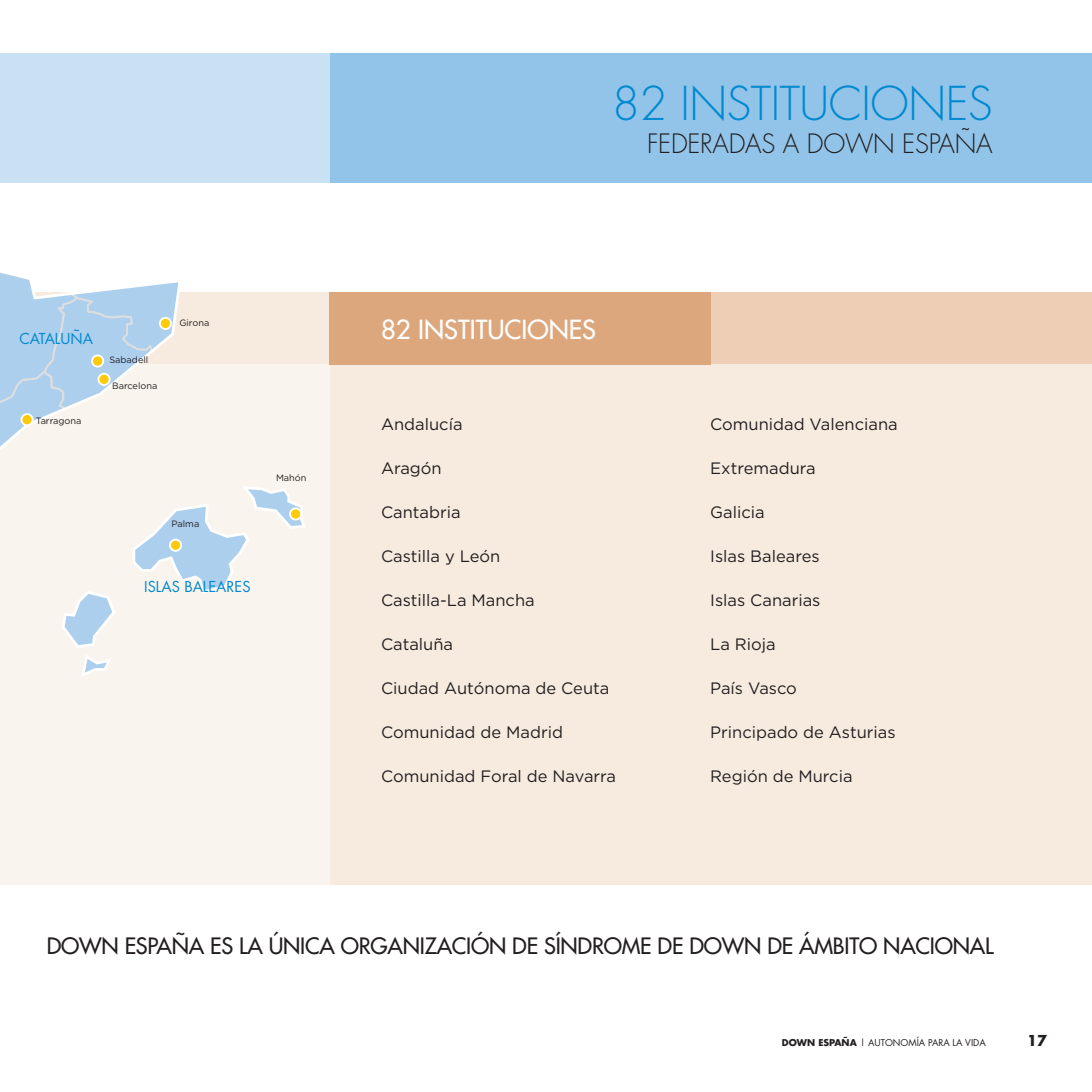
<style>
.page{position:relative;width:1092px;height:1092px;background:#fff}
.page>*{position:absolute;margin:0;border:0;box-sizing:border-box;transform-origin:0 0}
.t1{font:300 45.32px "Futura";letter-spacing:-.01em;color:#0089cf}
.t2{font:300 25.9px "Futura";color:#231f20}
.t3{font:25.72px "Futura";color:#fff}
.t4{font:22.05px "Futura";letter-spacing:-.01em;color:#231f20}
.t5{font:16.45px "Gotham";color:#231f20}
.t6{font:14.7px "Futura";color:#0089cf}
.t7{font:700 14.7px "Futura";color:#231f20}
.t8{font:9.1px "Gotham";color:#231f20}
.t9{font:700 9.1px "Futura";color:#231f20}
.t10{font:9.1px "Futura";color:#231f20}
.s1{font-weight:400}
</style>
<div class="page">
<div style="left:0;top:292px;width:710px;height:72px;background:#f7ebdf"></div>
<div style="left:710px;top:292px;width:381px;height:72px;background:#eecfb6"></div>
<div style="left:0;top:53px;width:1091px;height:129px;background:#92c4e9"></div>
<div style="left:0;top:365px;width:1091px;height:519px;background:#f7ebdf"></div>
<div style="left:0;top:364px;width:329px;height:522px;background:#faf4ee"></div>
<svg style="left:0;top:272px;width:183px;height:614px"></svg>
<svg style="left:62px;top:590px;width:53px;height:58px"></svg>
<svg style="left:81px;top:654px;width:31px;height:23px"></svg>
<svg style="left:132px;top:486px;width:173px;height:107px"></svg>
<div style="left:98px;top:374px;width:12px;height:11px;background:#feca0a;border-radius:50%"></div>
<div style="left:97px;top:373px;width:13px;height:13px;border:2px solid #fff;border-radius:50%"></div>
<div style="left:21px;top:414px;width:12px;height:11px;background:#feca0a;border-radius:50%"></div>
<div style="left:21px;top:413px;width:13px;height:13px;border:2px solid #fff;border-radius:50%"></div>
<div style="left:160px;top:318px;width:11px;height:11px;background:#feca0a;border-radius:50%"></div>
<div style="left:159px;top:317px;width:13px;height:13px;border:2px solid #fff;border-radius:50%"></div>
<div style="left:170px;top:539px;width:11px;height:11px;background:#feca0a;border-radius:50%"></div>
<div style="left:169px;top:538px;width:13px;height:13px;border:2px solid #fff;border-radius:50%"></div>
<div style="left:290px;top:508px;width:11px;height:11px;background:#feca0a;border-radius:50%"></div>
<div style="left:289px;top:507px;width:13px;height:13px;border:2px solid #fff;border-radius:50%"></div>
<div style="left:92px;top:355px;width:11px;height:11px;background:#feca0a;border-radius:50%"></div>
<div style="left:91px;top:354px;width:13px;height:13px;border:2px solid #fff;border-radius:50%"></div>
<div style="left:0;top:53px;width:329px;height:129px;background:#c8e1f3"></div>
<div style="left:329px;top:292px;width:381px;height:72px;background:#dda77d"></div>
<p class="t6" style="left:19px;top:328px;width:75px">CATALUÑA</p>
<p class="t8" style="left:36px;top:415px;width:47px">Tarragona</p>
<p class="t8" style="left:109px;top:355px;width:40px">Sabadell</p>
<p class="t8" style="left:112px;top:381px;width:47px">Barcelona</p>
<p class="t8" style="left:179px;top:318px;width:31px">Girona</p>
<p class="t8" style="left:171px;top:518px;width:29px">Palma</p>
<p class="t6" style="left:144px;top:577px;width:108px">ISLAS BALEARES</p>
<p class="t8" style="left:276px;top:472px;width:32px">Mahón</p>
<h1 class="t1" style="left:612px;top:74px;width:356px">82 I NSTITUCIONES</h1>
<h2 class="t2" style="left:647px;top:127px;width:27px">FEDERADAS</h2>
<h2 class="t2" style="left:782px;top:127px;width:135px">A DOWN ESPAÑA</h2>
<h3 class="t3" style="left:381px;top:312px;width:216px">82 INSTITUCIONES</h3>
<p class="t5" style="left:381px;top:415px;width:83px">Andalucía</p>
<p class="t5" style="left:381px;top:459px;width:62px">Aragón</p>
<p class="t5" style="left:381px;top:503px;width:81px">Cantabria</p>
<p class="t5" style="left:381px;top:547px;width:121px">Castilla y León</p>
<p class="t5" style="left:381px;top:591px;width:155px">Castilla-La Mancha</p>
<p class="t5" style="left:381px;top:635px;width:74px">Cataluña</p>
<p class="t5" style="left:381px;top:679px;width:230px">Ciudad Autónoma de Ceuta</p>
<p class="t5" style="left:381px;top:723px;width:183px">Comunidad de Madrid</p>
<p class="t5" style="left:381px;top:767px;width:236px">Comunidad Foral de Navarra</p>
<p class="t5" style="left:710px;top:415px;width:189px">Comunidad Valenciana</p>
<p class="t5" style="left:710px;top:459px;width:107px">Extremadura</p>
<p class="t5" style="left:710px;top:503px;width:56px">Galicia</p>
<p class="t5" style="left:710px;top:547px;width:111px">Islas Baleares</p>
<p class="t5" style="left:710px;top:591px;width:112px">Islas Canarias</p>
<p class="t5" style="left:710px;top:635px;width:67px">La Rioja</p>
<p class="t5" style="left:710px;top:679px;width:88px">País Vasco</p>
<p class="t5" style="left:710px;top:723px;width:187px">Principado de Asturias</p>
<p class="t5" style="left:710px;top:767px;width:144px">Región de Murcia</p>
<h3 class="t4" style="left:47px;top:930px;width:19px">DOWN</h3>
<h3 class="t4" style="left:125px;top:930px;width:13px">ESPA</h3>
<h3 class="t4" style="left:172px;top:930px;width:126px">ÑA ES LA ÚNICA</h3>
<h3 class="t4" style="left:341px;top:930px;width:111px">ORGANI ZACIÓN</h3>
<h3 class="t4" style="left:512px;top:930px;width:47px">DE SÍNDROME</h3>
<h3 class="t4" style="left:657px;top:930px;width:51px">DE DOWN</h3>
<h3 class="t4" style="left:767px;top:930px;width:89px">DE ÁMBITO</h3>
<h3 class="t4" style="left:883px;top:930px;width:15px">NACIONAL</h3>
<p class="t9" style="left:781px;top:1036px;width:107px">DOWN ESPAÑA <span class="s1">| AUTONOM</span></p>
<p class="t10" style="left:916px;top:1036px;width:71px">ÍA PARA LA VI DA</p>
<p class="t7" style="left:1026px;top:1030px;width:22px">17</p>
</div>
